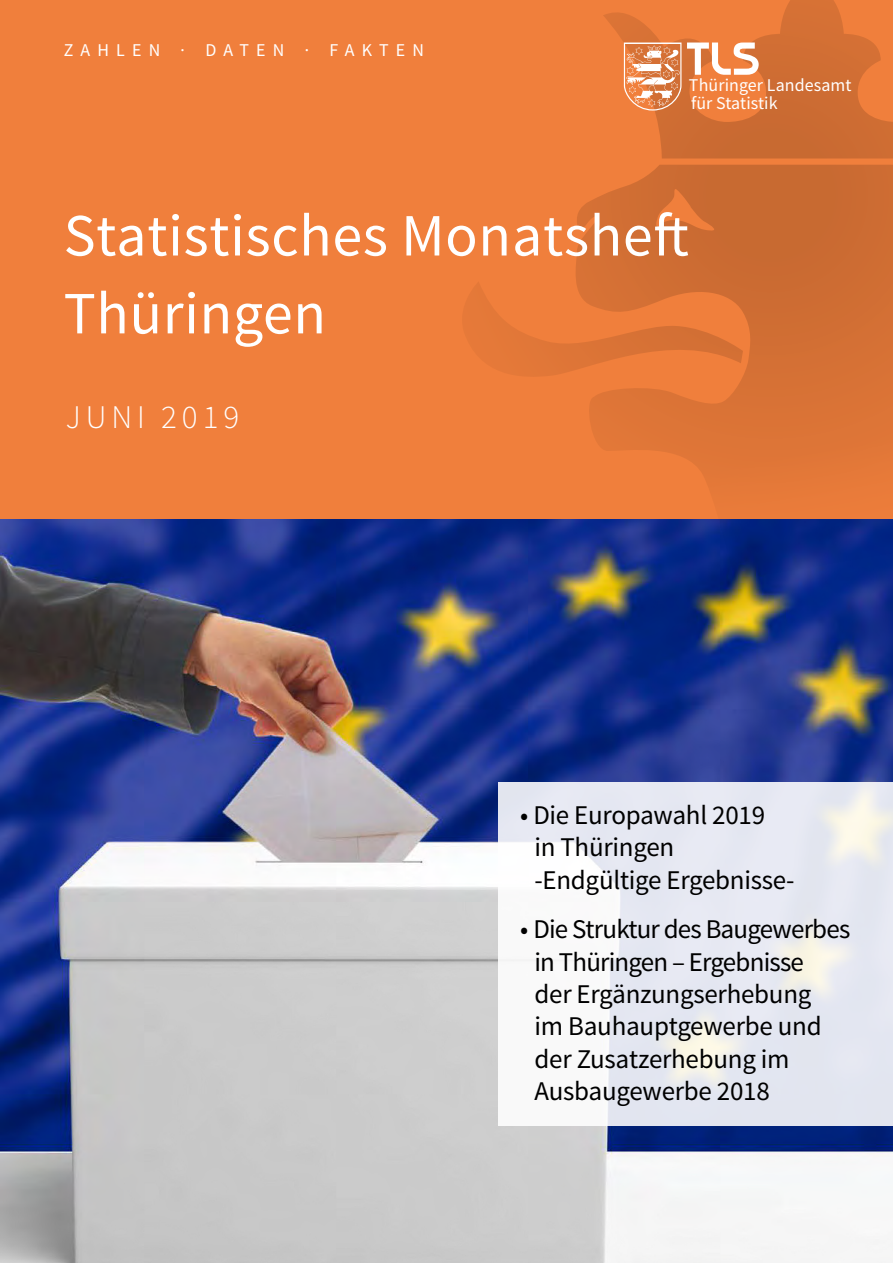
<style>
.page{position:relative;width:893px;height:1263px;background:#fff}
.page>*{position:absolute;margin:0;border:0;box-sizing:border-box;transform-origin:0 0}
.t1{font:60px/77.8px "Source Sans Pro Regular 3";letter-spacing:.01em;color:#fff}
.t2{font:300 33px "Source Sans Pro";letter-spacing:.15em;color:#fff}
.t3{font:27px/32.4px "Source Sans Pro Regular 3";letter-spacing:-.01em;color:#000}
.t4{font:18px/18px "Source Sans Pro Regular 4";letter-spacing:.005em;color:#fff}
.t5{font:18px "Source Sans Pro Regular 2";letter-spacing:.4em;color:#fff}
</style>
<div class="page">
<div style="left:0;top:0;width:893px;height:534px;background:#f07f3c"></div>
<img style="left:0;top:520px;width:893px;height:743px">
<svg style="left:499px;top:782px;width:394px;height:344px;fill:#e7e9f2"></svg>
<svg style="left:462px;top:0;width:431px;height:590px"></svg>
<svg style="left:624px;top:43px;width:57px;height:68px"></svg>
<svg style="left:687px;top:43px;width:72px;height:32px"></svg>
<p class="t5" style="left:64px;top:39px;width:362px">ZAHLEN ∙ DATEN ∙ FAKTEN</p>
<p class="t4" style="left:689px;top:76px;width:164px">Thüringer Landesamt für Statistik</p>
<h1 class="t1" style="left:64px;top:198px;width:627px">Statistisches Monatsheft<br>Thüringen</h1>
<p class="t2" style="left:66px;top:397px;width:175px">JUNI 2019</p>
<p class="t3" style="left:534px;top:799px;width:262px;text-indent:-14px">• Die Europawahl 2019<br>in Thüringen -Endgültige Ergebnisse-</p>
<p class="t3" style="left:534px;top:913px;width:317px;text-indent:-14px">• Die Struktur des Baugewerbes in Thüringen – Ergebnisse<br>der Ergänzungserhebung<br>im Bauhauptgewerbe und der Zusatzerhebung im<br>Ausbaugewerbe 2018</p>
</div>
